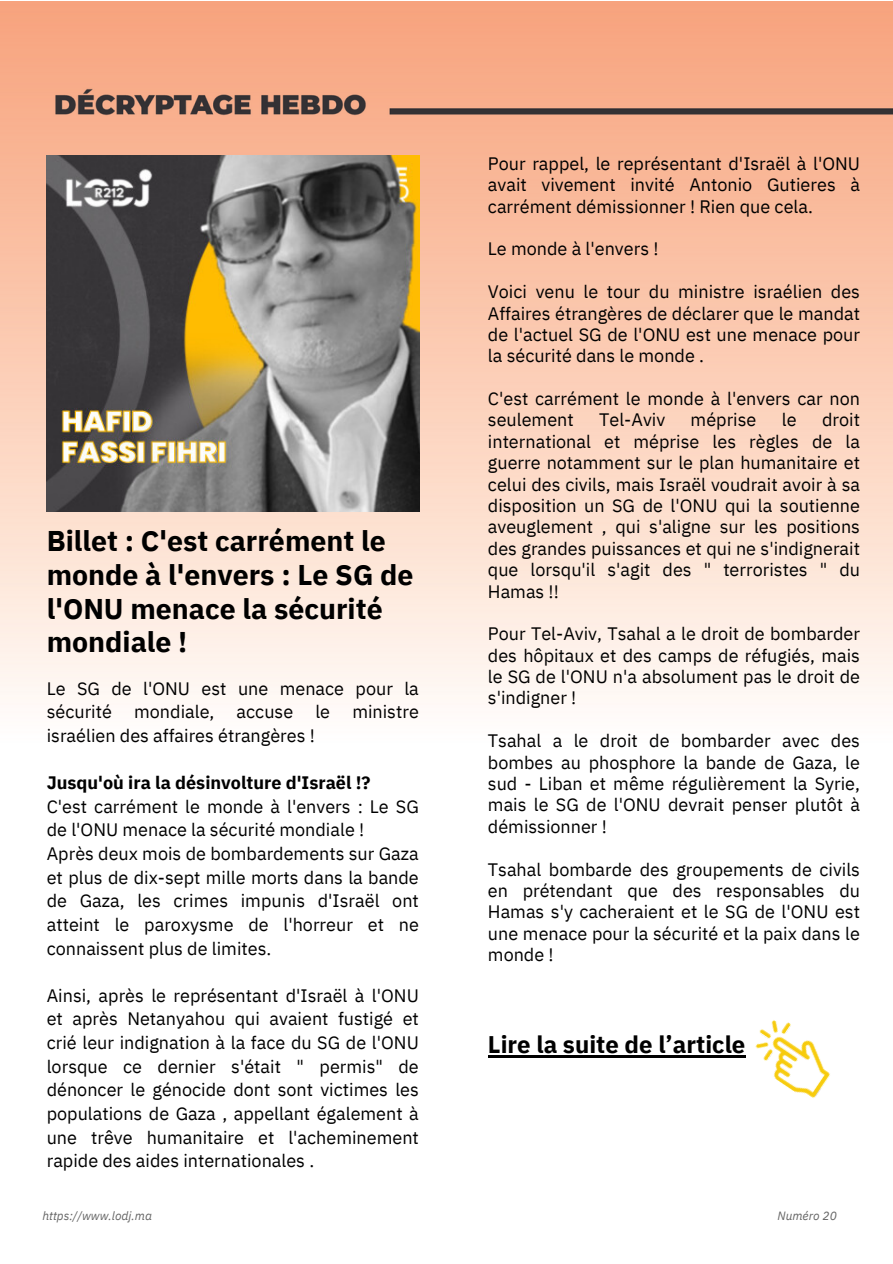
<style>
.page{position:relative;width:893px;height:1264px;background:#fff}
.page>*{position:absolute;margin:0;border:0;box-sizing:border-box;transform-origin:0 0}
.t1{font:700 28.5px/33.8px "IBM Plex Sans";color:#000}
.t2{font:700 24px "IBM Plex Sans";color:#000}
.t3{font:18px/21.3px "IBM Plex Sans";color:#000;text-align:justify}
.t4{font:700 18px "IBM Plex Sans";color:#000}
.t5{font:italic 12px "IBM Plex Sans";color:#646464}
</style>
<div class="page">
<img style="left:0;top:2px;width:892px;height:1056px">
<img style="left:47px;top:155px;width:372px;height:356px">
<hr style="left:488px;top:1055px;width:257px;height:2px;background:#000">
<img style="left:732px;top:1000px;width:119px;height:98px">
<p class="t1" style="left:47px;top:523px;width:368px">Billet : C'est carrément le monde à l'envers : Le SG de l'ONU menace la sécurité mondiale !</p>
<p class="t3" style="left:47px;top:676px;width:373px;line-height:23.7px">Le SG de l'ONU est une menace pour la sécurité mondiale, accuse le ministre israélien des affaires étrangères !</p>
<p class="t4" style="left:47px;top:770px;width:325px">Jusqu'où ira la désinvolture d'Israël !?</p>
<p class="t3" style="left:47px;top:794px;width:373px;line-height:23.7px">C'est carrément le monde à l'envers : Le SG de l'ONU menace la sécurité mondiale !</p>
<p class="t3" style="left:47px;top:841px;width:373px;line-height:23.7px">Après deux mois de bombardements sur Gaza et plus de dix-sept mille morts dans la bande de Gaza, les crimes impunis d'Israël ont atteint le paroxysme de l'horreur et ne connaissent plus de limites.</p>
<p class="t3" style="left:47px;top:983px;width:373px;line-height:23.7px">Ainsi, après le représentant d'Israël à l'ONU et après Netanyahou qui avaient fustigé et crié leur indignation à la face du SG de l'ONU lorsque ce dernier s'était " permis" de dénoncer le génocide dont sont victimes les populations de Gaza , appellant également à une trêve humanitaire et l'acheminement rapide des aides internationales .</p>
<p class="t3" style="left:488px;top:152px;width:373px">Pour rappel, le représentant d'Israël à l'ONU avait vivement invité Antonio Gutieres à carrément démissionner ! Rien que cela.</p>
<p class="t3" style="left:488px;top:238px;width:172px">Le monde à l'envers !</p>
<p class="t3" style="left:488px;top:281px;width:373px">Voici venu le tour du ministre israélien des Affaires étrangères de déclarer que le mandat de l'actuel SG de l'ONU est une menace pour la sécurité dans le monde .</p>
<p class="t3" style="left:488px;top:388px;width:373px">C'est carrément le monde à l'envers car non seulement</p>
<p class="t3" style="left:599px;top:409px;width:68px">Tel-Aviv</p>
<p class="t3" style="left:690px;top:409px;width:67px">méprise</p>
<p class="t3" style="left:781px;top:409px;width:16px">le</p>
<p class="t3" style="left:488px;top:409px;width:373px;text-indent:334px">droit international et méprise les règles de la guerre notamment sur le plan humanitaire et celui des civils, mais Israël voudrait avoir à sa disposition un SG de l'ONU qui la soutienne aveuglement , qui s'aligne sur les positions des grandes puissances et qui ne s'indignerait que lorsqu'il s'agit des " terroristes " du Hamas !!</p>
<p class="t3" style="left:488px;top:623px;width:373px">Pour Tel-Aviv, Tsahal a le droit de bombarder des hôpitaux et des camps de réfugiés, mais le SG de l'ONU n'a absolument pas le droit de s'indigner !</p>
<p class="t3" style="left:488px;top:730px;width:373px">Tsahal a le droit de bombarder avec des bombes au phosphore la bande de Gaza, le sud - Liban et même régulièrement la Syrie, mais le SG de l'ONU devrait penser plutôt à démissionner !</p>
<p class="t3" style="left:488px;top:858px;width:373px">Tsahal bombarde des groupements de civils en prétendant que des responsables du Hamas s'y cacheraient et le SG de l'ONU est une menace pour la sécurité et la paix dans le monde !</p>
<p class="t2" style="left:488px;top:1028px;width:259px">Lire la suite de l’article</p>
<p class="t5" style="left:42px;top:1207px;width:111px">https://www.lodj.ma</p>
<p class="t5" style="left:777px;top:1207px;width:61px">Numéro 20</p>
</div>
